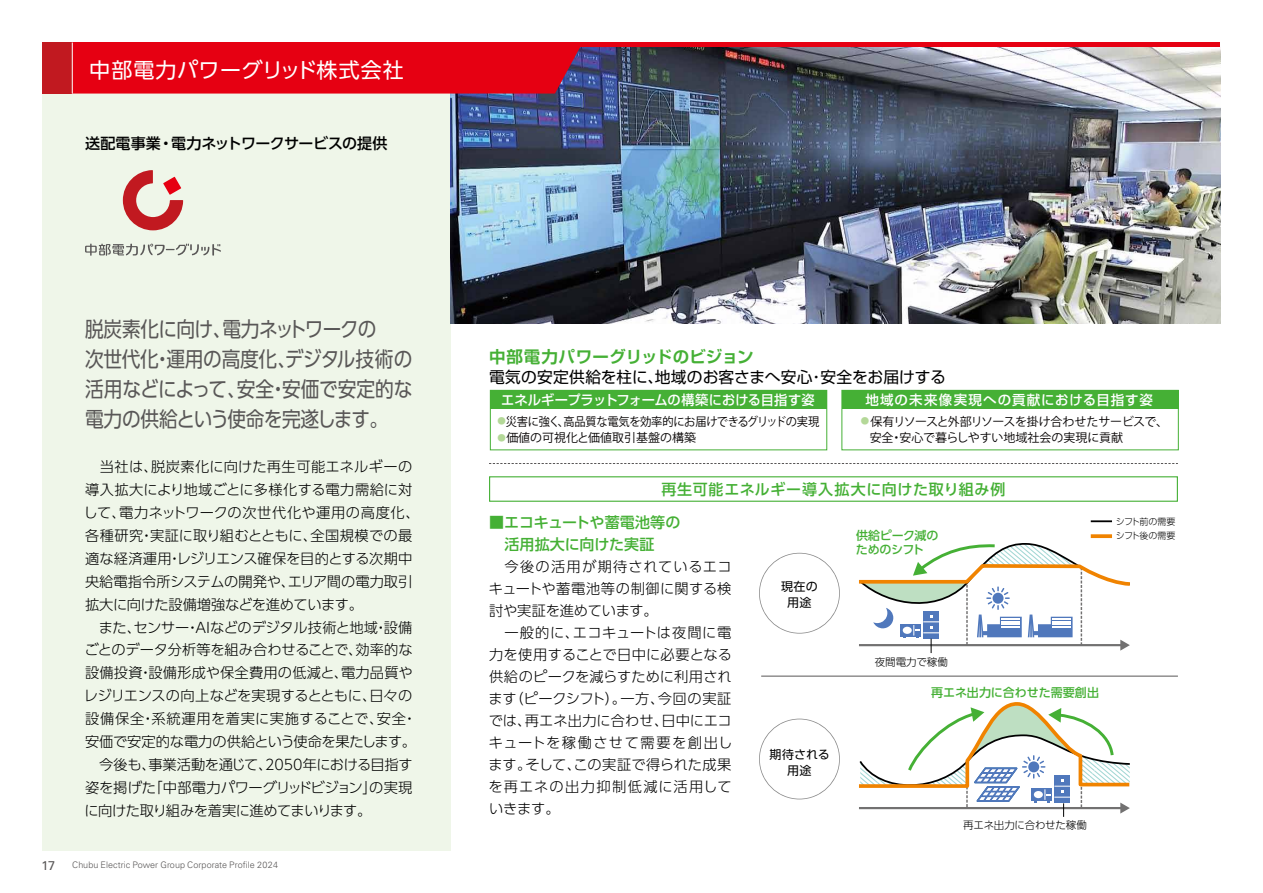
<style>
.page{position:relative;width:1263px;height:893px;background:#fff}
.page>*{position:absolute;margin:0;border:0;box-sizing:border-box;transform-origin:0 0}
.t1{font:21px/30px "UD Shin Go Pro";letter-spacing:-.015em;color:#595757;scale:.89 1}
.t2{font:21px "UD Shin Go Pro";letter-spacing:.04em;color:#fff}
.t3{font:700 16.5px "Shin Go Pr 5 De";letter-spacing:.01em;color:#45b035}
.t4{font:15.75px "Shin Go Pr 5";letter-spacing:.01em;color:#000}
.t5{font:500 15px/22px "UD Shin Go Pro";letter-spacing:.015em;color:#45b035}
.t6{font:500 15px "UD Shin Go Pro";letter-spacing:.045em;color:#45b035}
.t7{font:500 15px "UD Shin Go Pro";letter-spacing:-.02em;color:#000}
.t8{font:300 14.25px/23px "UD Shin Go Pro";color:#000}
.t9{font:300 14.25px/22px "UD Shin Go Pro";letter-spacing:.02em;color:#000}
.t10{font:500 13.5px "Shin Go Pr 5";letter-spacing:.005em;color:#fff}
.t11{font:500 13.5px "Shin Go Pr 5";letter-spacing:.08em;color:#fff}
.t12{font:12.75px "Univers LT Std";color:#595757}
.t13{font:12px/16.5px "Koz Go Pr 6 N";letter-spacing:-.02em;color:#040000}
.t14{font:12px "Koz Go Pr 6 N";letter-spacing:-.02em;color:#040000;scale:.94 1}
.t15{font:12px "Koz Go Pr 6 N";color:#040000}
.t16{font:500 12px "UD Shin Go Pro";color:#45b035}
.t17{font:500 12px/14.2px "UD Shin Go Pro";letter-spacing:-.025em;color:#45b035}
.t18{font:12px/16.5px "UD Shin Go Pro";letter-spacing:.03em;color:#000;text-align:center}
.t19{font:300 10.5px "UD Shin Go Pro";letter-spacing:-.02em;color:#000}
.t20{font:300 10.5px "UD Shin Go Pro";color:#000}
.t21{font:300 9px "Univers LT Std";letter-spacing:.005em;color:#595757}
.t22{font:300 9px/14.9px "UD Shin Go Pro";letter-spacing:-.04em;color:#000}
.s1{font-size:8.4px;color:#b4d898}
</style>
<div class="page">
<div style="left:43px;top:43px;width:408px;height:807px;background:#eff6e9"></div>
<img style="left:451px;top:47px;width:769px;height:276px">
<svg style="left:123px;top:170px;width:60px;height:60px"></svg>
<svg style="left:85px;top:244px;width:136px;height:12px"></svg>
<div style="left:490px;top:390px;width:337px;height:19px;background:#45b035"></div>
<div style="left:842px;top:390px;width:336px;height:19px;background:#45b035"></div>
<svg style="left:489px;top:463px;width:689px;height:1px"></svg>
<div style="left:489px;top:476px;width:689px;height:26px;border:1px solid #45b035"></div>
<svg style="left:859px;top:543px;width:271px;height:110px"></svg>
<svg style="left:859px;top:702px;width:271px;height:115px"></svg>
<svg style="left:759px;top:719px;width:81px;height:80px"></svg>
<svg style="left:759px;top:553px;width:81px;height:81px"></svg>
<hr style="left:761px;top:676px;width:417px;height:1px;background:#595757">
<hr style="left:1091px;top:520px;width:21px;height:2px;background:#000">
<svg style="left:1091px;top:534px;width:21px;height:4px"></svg>
<hr style="left:43px;top:43px;width:1177px;height:4px;background:#e60012">
<div style="left:73px;top:47px;width:510px;height:47px;background:#e60012"></div>
<div style="left:43px;top:43px;width:29px;height:51px;background:#c11920"></div>
<hr style="left:72px;top:43px;width:1px;height:51px;background:#fff">
<h1 class="t2" style="left:89px;top:53px;width:316px">中部電力パワーグリッド株式会社</h1>
<p class="t7" style="left:85px;top:131px;width:304px">送配電事業・電力ネットワークサービスの提供</p>
<h1 class="t1" style="left:85px;top:314px;width:370px">脱炭素化に向け、電力ネットワークの<br>次世代化・運用の高度化、デジタル技術の活用などによって、安全・安価で安定的な電力の供給という使命を完遂します。</h1>
<p class="t8" style="left:83px;top:454px;width:338px">　当社は、脱炭素化に向けた再生可能エネルギーの導入拡大により地域ごとに多様化する電力需給に対して、電力ネットワークの次世代化や運用の高度化、各種研究・実証に取り組むとともに、全国規模での最適な経済運用・レジリエンス確保を目的とする次期中央給電指令所システムの開発や、エリア間の電力取引拡大に向けた設備増強などを進めています。<br>　また、センサー・AIなどのデジタル技術と地域・設備ごとのデータ分析等を組み合わせることで、効率的な設備投資・設備形成や保全費用の低減と、電力品質やレジリエンスの向上などを実現するとともに、日々の設備保全・系統運用を着実に実施することで、安全・安価で安定的な電力の供給という使命を果たします。　今後も、事業活動を通じて、2050年における目指す姿を掲げた「中部電力パワーグリッドビジョン」の実現に向けた取り組みを着実に進めてまいります。</p>
<p class="t12" style="left:42px;top:857px;width:15px">17</p>
<p class="t21" style="left:72px;top:860px;width:207px">Chubu Electric Power Group Corporate Profile 2024</p>
<p class="t3" style="left:489px;top:343px;width:266px">中部電力パワーグリッドのビジョン</p>
<p class="t4" style="left:489px;top:364px;width:458px">電気の安定供給を柱に、地域のお客さまへ安心・安全をお届けする</p>
<p class="t10" style="left:501px;top:389px;width:315px">エネルギープラットフォームの構築における目指す姿</p>
<p class="t14" style="left:497px;top:414px;width:344px"><span class="s1">●</span>災害に強く、高品質な電気を効率的にお届けできるグリッドの実現</p>
<p class="t15" style="left:497px;top:431px;width:200px"><span class="s1">●</span>価値の可視化と価値取引基盤の構築</p>
<p class="t11" style="left:865px;top:389px;width:289px">地域の未来像実現への貢献における目指す姿</p>
<p class="t13" style="left:870px;top:413px;width:300px;text-indent:-9px"><span class="s1">●</span> 保有リソースと外部リソースを掛け合わせたサービスで、安全・安心で暮らしやすい地域社会の実現に貢献</p>
<p class="t6" style="left:661px;top:477px;width:345px">再生可能エネルギー導入拡大に向けた取り組み例</p>
<p class="t5" style="left:504px;top:511px;width:177px;text-indent:-15px">■エコキュートや蓄電池等の活用拡大に向けた実証</p>
<p class="t9" style="left:488px;top:555px;width:245px">　今後の活用が期待されているエコキュートや蓄電池等の制御に関する検討や実証を進めています。<br>　一般的に、エコキュートは夜間に電力を使用することで日中に必要となる供給のピークを減らすために利用されます（ピークシフト）。一方、今回の実証では、再エネ出力に合わせ、日中にエコキュートを稼働させて需要を創出します。そして、この実証で得られた成果を再エネの出力抑制低減に活用していきます。</p>
<p class="t17" style="left:856px;top:528px;width:84px">供給ピーク減のためのシフト</p>
<p class="t18" style="left:781px;top:577px;width:38px">現在の用途</p>
<p class="t20" style="left:875px;top:653px;width:75px">夜間電力で稼働</p>
<p class="t16" style="left:931px;top:683px;width:169px">再エネ出力に合わせた需要創出</p>
<p class="t18" style="left:770px;top:745px;width:62px">期待される用途</p>
<p class="t19" style="left:963px;top:816px;width:125px">再エネ出力に合わせた稼働</p>
<p class="t22" style="left:1116px;top:513px;width:61px">シフト前の需要シフト後の需要</p>
</div>
